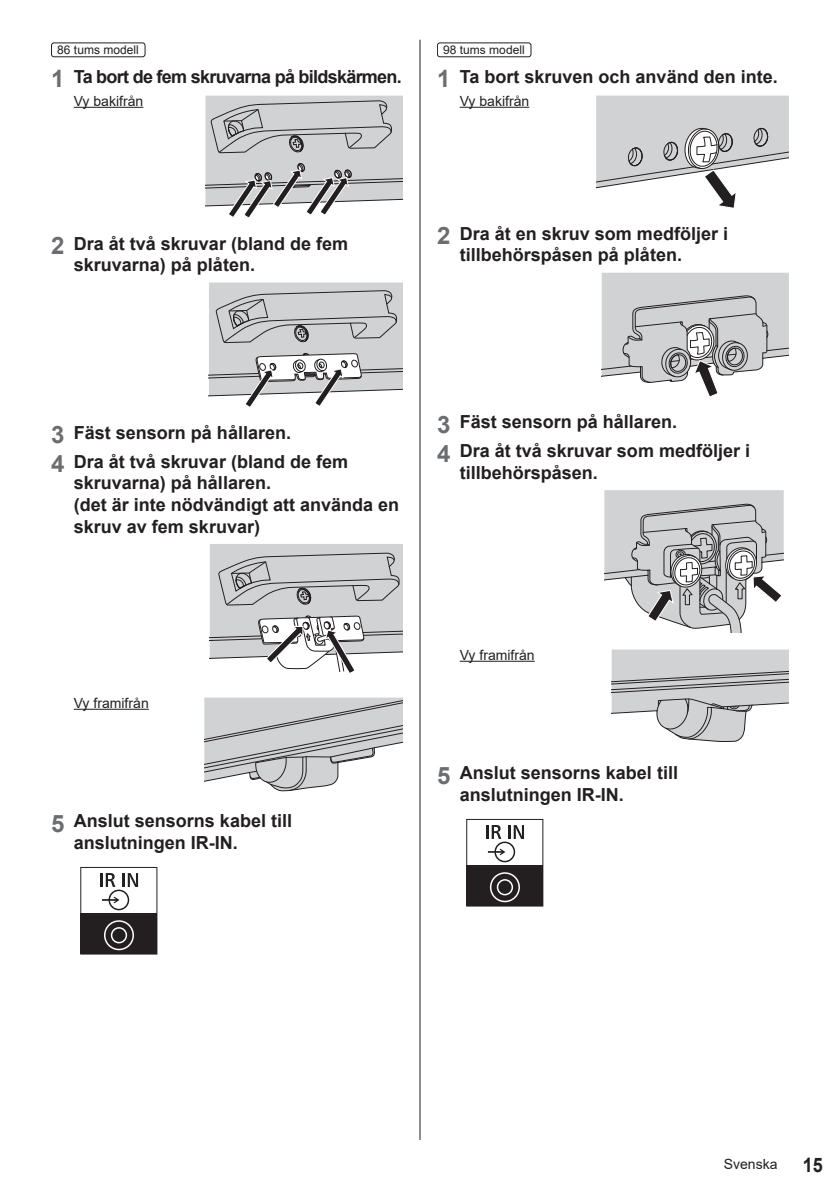
<style>
.page{position:relative;width:840px;height:1191px;background:#fff}
.page>*{position:absolute;margin:0;border:0;box-sizing:border-box;transform-origin:0 0}
.t1{font:700 20px "Arial";color:#231f20;scale:.9 1}
.t2{font:700 18px/21.6px "Arial";color:#231f20}
.t3{font:700 18px "Arial";letter-spacing:-.04em;color:#231f20}
.t4{font:14px "Arial";color:#231f20}
.t5{font:12px "Arial";color:#231f20}
.s1{font-size:24px;color:#6c6d70}
</style>
<div class="page">
<hr style="left:419px;top:40px;width:1px;height:1100px;background:#231f20">
<div style="left:51px;top:42px;width:94px;height:15px;border:1px solid #231f20;border-radius:3px"></div>
<hr style="left:74px;top:107px;width:69px;height:1px;background:#231f20">
<svg style="left:205px;top:96px;width:198px;height:122px;background:#c2c3c4"></svg>
<svg style="left:209px;top:282px;width:194px;height:125px"></svg>
<svg style="left:210px;top:544px;width:193px;height:129px"></svg>
<hr style="left:74px;top:708px;width:75px;height:2px;background:#231f20">
<svg style="left:204px;top:697px;width:199px;height:95px"></svg>
<div style="left:80px;top:867px;width:77px;height:87px;border:1px solid #231f20"></div>
<div style="left:81px;top:913px;width:76px;height:41px;background:#231f20"></div>
<div style="left:111px;top:927px;width:16px;height:16px;border:2px solid #fff;border-radius:50%"></div>
<div style="left:104px;top:920px;width:30px;height:30px;border:2px solid #fff;border-radius:50%"></div>
<svg style="left:100px;top:873px;width:38px;height:37px"></svg>
<div style="left:437px;top:42px;width:94px;height:15px;border:1px solid #231f20;border-radius:3px"></div>
<hr style="left:459px;top:107px;width:70px;height:1px;background:#231f20">
<svg style="left:596px;top:96px;width:192px;height:113px"></svg>
<svg style="left:601px;top:273px;width:187px;height:124px"></svg>
<svg style="left:604px;top:490px;width:179px;height:142px"></svg>
<hr style="left:459px;top:660px;width:75px;height:2px;background:#231f20">
<svg style="left:611px;top:649px;width:177px;height:93px"></svg>
<div style="left:466px;top:819px;width:77px;height:87px;border:1px solid #231f20"></div>
<div style="left:466px;top:865px;width:76px;height:41px;background:#231f20"></div>
<div style="left:496px;top:879px;width:17px;height:16px;border:2px solid #fff;border-radius:50%"></div>
<div style="left:489px;top:872px;width:30px;height:30px;border:2px solid #fff;border-radius:50%"></div>
<svg style="left:486px;top:825px;width:37px;height:37px"></svg>
<p class="t5" style="left:57px;top:41px;width:83px">86 tums modell</p>
<p class="t3" style="left:51px;top:64px;width:352px"><span class="s1">1</span> Ta bort de fem skruvarna på bildskärmen.</p>
<p class="t4" style="left:74px;top:91px;width:71px">Vy bakifrån</p>
<p class="t5" style="left:443px;top:41px;width:83px">98 tums modell</p>
<p class="t2" style="left:437px;top:66px;width:342px"><span class="s1">1</span> Ta bort skruven och använd den inte.</p>
<p class="t4" style="left:459px;top:91px;width:71px">Vy bakifrån</p>
<p class="t2" style="left:74px;top:233px;width:276px;text-indent:-23px"><span class="s1">2</span> Dra åt två skruvar (bland de fem skruvarna) på plåten.</p>
<p class="t2" style="left:459px;top:223px;width:270px;text-indent:-23px"><span class="s1">2</span> Dra åt en skruv som medföljer i tillbehörspåsen på plåten.</p>
<p class="t2" style="left:51px;top:418px;width:298px;line-height:28.8px"><span class="s1">3</span> Fäst sensorn på hållaren.<br><span class="s1">4</span> Dra åt två skruvar (bland de fem</p>
<p class="t2" style="left:74px;top:472px;width:327px">skruvarna) på hållaren.<br>(det är inte nödvändigt att använda en skruv av fem skruvar)</p>
<p class="t2" style="left:437px;top:408px;width:314px;line-height:28.8px"><span class="s1">3</span> Fäst sensorn på hållaren.<br><span class="s1">4</span> Dra åt två skruvar som medföljer i</p>
<p class="t2" style="left:459px;top:462px;width:140px">tillbehörspåsen.</p>
<p class="t4" style="left:74px;top:693px;width:76px">Vy framifrån</p>
<p class="t2" style="left:74px;top:810px;width:220px;text-indent:-23px"><span class="s1">5</span> Anslut sensorns kabel till anslutningen IR-IN.</p>
<p class="t4" style="left:459px;top:645px;width:76px">Vy framifrån</p>
<p class="t2" style="left:459px;top:762px;width:220px;text-indent:-23px"><span class="s1">5</span> Anslut sensorns kabel till anslutningen IR-IN.</p>
<p class="t4" style="left:723px;top:1154px;width:55px">Svenska</p>
<p class="t1" style="left:802px;top:1150px;width:24px">15</p>
</div>
